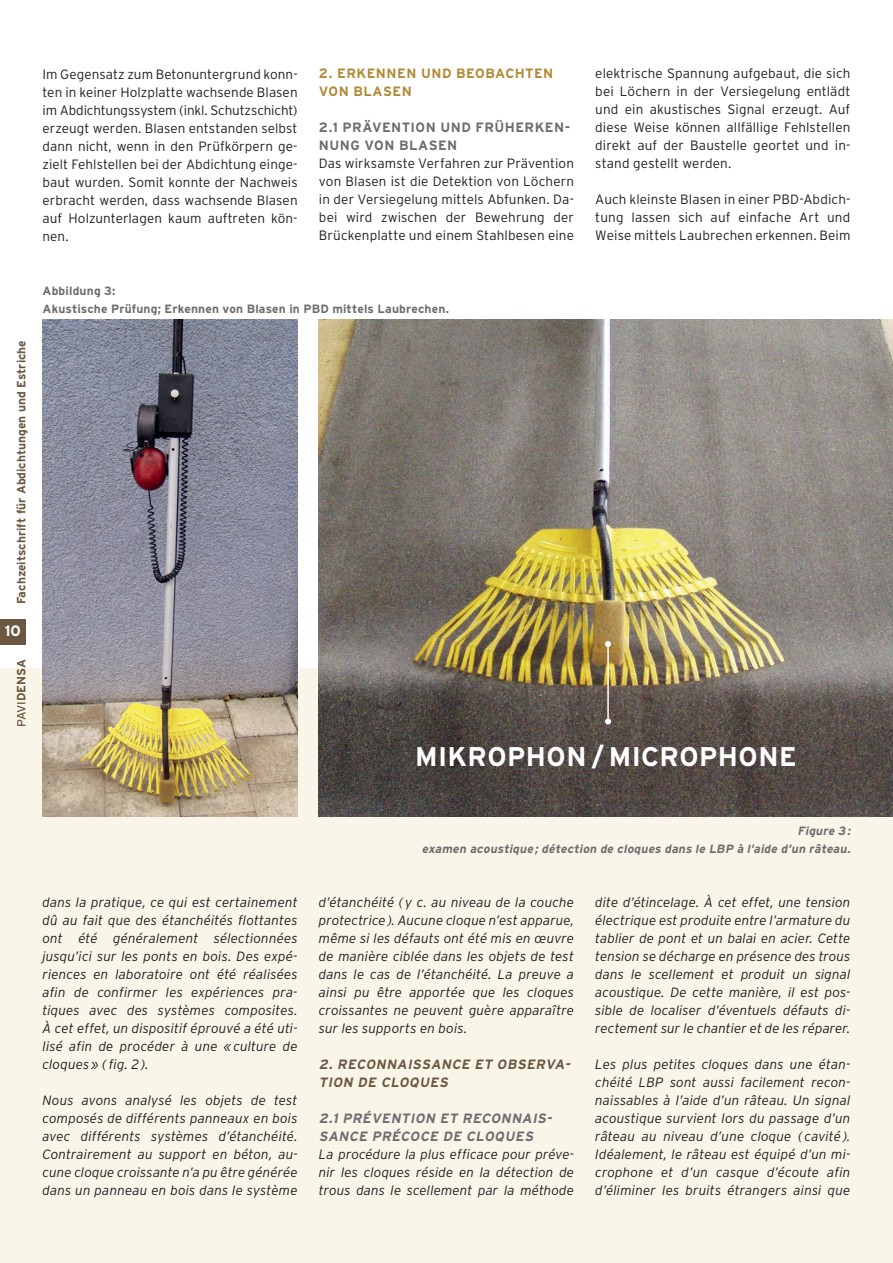
<style>
.page{position:relative;width:893px;height:1263px;background:#fff}
.page>*{position:absolute;margin:0;border:0;box-sizing:border-box;transform-origin:0 0}
.t1{font:700 27px "Interstate";color:#fff}
.t2{font:700 15px "Interstate";color:#fff}
.t3{font:italic 300 13.5px/18px "Interstate";letter-spacing:.005em;color:#231f20;text-align:justify}
.t4{font:300 13.5px/18px "Interstate";letter-spacing:.01em;color:#231f20;text-align:justify}
.t5{font:italic 700 13.5px/18px "Interstate";color:#6c6d70}
.t6{font:700 13.5px/18px "Interstate";letter-spacing:.03em;color:#6c6d70}
.t7{font:italic 700 13.5px/18px "Interstate";color:#6b5841}
.t8{font:700 13.5px/18px "Interstate";letter-spacing:.03em;color:#b18a34}
.t9{font:italic 700 12px/18px "Interstate";color:#6c6d70;text-align:right}
.t10{font:700 12px/18px "Interstate";letter-spacing:.015em;color:#6c6d70}
.t11{font:700 12px "Interstate";color:#6b5841}
.s1{font-weight:400}
</style>
<div class="page">
<div style="left:0;top:619px;width:26px;height:25px;background:#6b5841"></div>
<div style="left:0;top:668px;width:893px;height:595px;background:#faf5e9"></div>
<div style="left:17px;top:702px;width:9px;height:24px;background:#faf5e9"></div>
<div style="left:17px;top:668px;width:9px;height:32px;background:#faf5e9"></div>
<img style="left:43px;top:320px;width:255px;height:497px">
<img style="left:319px;top:320px;width:574px;height:497px">
<hr style="left:607px;top:644px;width:2px;height:77px;background:#fff">
<svg style="left:605px;top:641px;width:6px;height:6px"></svg>
<svg style="left:605px;top:718px;width:6px;height:6px"></svg>
<p class="t4" style="left:43px;top:65px;width:257px">Im Gegensatz zum Betonuntergrund konn&shy;ten in keiner Holzplatte wachsende Blasen im Abdichtungssystem (inkl. Schutzschicht) erzeugt werden. Blasen entstanden selbst dann nicht, wenn in den Prüfkörpern ge&shy;zielt Fehlstellen bei der Abdichtung einge&shy;baut wurden. Somit konnte der Nachweis erbracht werden, dass wachsende Blasen auf Holzunter lagen kaum auftreten kön&shy;nen.</p>
<p class="t8" style="left:319px;top:65px;width:236px">2. ERKENNEN UND BEOBACHTEN<br>VON BLASEN</p>
<p class="t6" style="left:319px;top:119px;width:253px">2.1 PRÄVENTION UND FRÜHERKEN-<br>NUNG VON BLASEN</p>
<p class="t4" style="left:319px;top:155px;width:257px">Das wirksamste Verfahren zur Prävention von Blasen ist die Detektion von Löchern in der Versiegelung mittels Abfunken. Da&shy;bei wird zwischen der Bewehrung der Brückenplatte und einem Stahlbesen eine</p>
<p class="t4" style="left:595px;top:65px;width:257px">elektrische Spannung aufgebaut, die sich bei Löchern in der Versiegelung entlädt und ein akustisches Signal erzeugt. Auf diese Weise können allfällige Fehlstellen direkt auf der Baustelle geortet und in&shy;stand gestellt werden.</p>
<p class="t4" style="left:595px;top:191px;width:257px">Auch kleinste Blasen in einer PBD-Abdich&shy;tung lassen sich auf einfache Art und Weise mittels Laubrechen erkennen. Beim</p>
<p class="t11" style="left:15px;top:604px;width:265px;rotate:-90deg">Fachzeitschrift für Abdichtungen und Estriche</p>
<p class="t2" style="left:5px;top:623px;width:18px">10</p>
<p class="t11" style="left:15px;top:727px;width:69px;rotate:-90deg"><span class="s1">PAVI</span>DENSA</p>
<p class="t10" style="left:43px;top:281px;width:408px">Abbildung 3:<br>Akustische Prüfung; Erkennen von Blasen in PBD mittels Laubrechen.</p>
<h1 class="t1" style="left:415px;top:742px;width:383px">MIKROPHON / MICROPHONE</h1>
<p class="t3" style="left:43px;top:893px;width:257px">dans la pratique, ce qui est certainement dû au fait que des étanchéités flottantes ont été généralement sélectionnées jusqu’ici sur les ponts en bois. Des expé&shy;riences en laboratoire ont été réalisées afin de confirmer les expériences pra&shy;tiques avec des systèmes composites.<br>À cet effet, un dispositif éprouvé a été uti&shy;lisé afin de procéder à une « culture de cloques » ( fig. 2 ).</p>
<p class="t3" style="left:43px;top:1091px;width:257px">Nous avons analysé les objets de test composés de différents panneaux en bois avec différents systèmes d’étanchéité.<br>Contrairement au support en béton, au&shy;cune cloque croissante n’a pu être générée dans un panneau en bois dans le système</p>
<p class="t9" style="left:422px;top:821px;width:433px">Figure 3 :<br>examen acoustique ; détection de cloques dans le LBP à l’aide d’un râteau.</p>
<p class="t3" style="left:319px;top:893px;width:257px">d’étanchéité ( y c. au niveau de la couche protectrice ). Aucune cloque n’est apparue, même si les défauts ont été mis en œuvre de manière ciblée dans les objets de test dans le cas de l’étanchéité. La preuve a ainsi pu être apportée que les cloques croissantes ne peuvent guère apparaître sur les supports en bois.</p>
<p class="t7" style="left:319px;top:1055px;width:255px">2. RECONNAISSANCE ET OBSERVA-<br>TION DE CLOQUES</p>
<p class="t5" style="left:319px;top:1109px;width:237px">2.1 PRÉVENTION ET RECONNAIS-<br>SANCE PRÉCOCE DE CLOQUES</p>
<p class="t3" style="left:319px;top:1145px;width:257px">La procédure la plus efficace pour préve&shy;nir les cloques réside en la détection de trous dans le scellement par la méthode</p>
<p class="t3" style="left:595px;top:893px;width:257px">dite d’étincelage. À cet effet, une tension électrique est produite entre l’armature du tablier de pont et un balai en acier. Cette tension se décharge en présence des trous dans le scellement et produit un signal acoustique. De cette manière, il est pos&shy;sible de localiser d’éventuels défauts di&shy;rectement sur le chantier et de les réparer.</p>
<p class="t3" style="left:595px;top:1055px;width:257px">Les plus petites cloques dans une étan&shy;chéité LBP sont aussi facilement recon&shy;naissables à l’aide d’un râteau. Un signal acoustique survient lors du passage d’un râteau au niveau d’une cloque ( cavité ).<br>Idéalement, le râteau est équipé d’un mi&shy;crophone et d’un casque d’écoute afin d’éliminer les bruits étrangers ainsi que</p>
</div>
